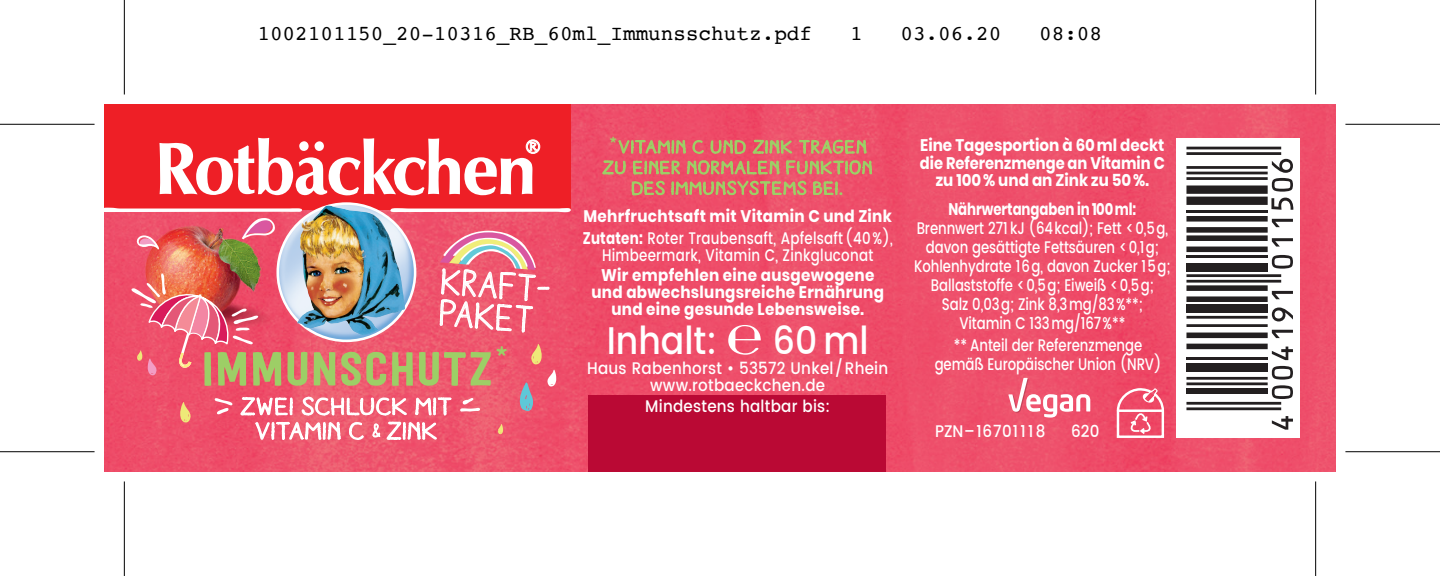
<style>
.page{position:relative;width:1440px;height:576px;background:#fff}
.page>*{position:absolute;margin:0;border:0;box-sizing:border-box;transform-origin:0 0}
.t1{font:47.25px "Festivo Letters No 1";letter-spacing:.015em;color:#9dce66;scale:1.11 1}
.t2{font:500 38.5px "Poppins";color:#fff;scale:.9 1}
.t3{font:37.1px/31.5px "Aracne";color:#fff}
.t4{font:21px "Courier";color:#000}
.t5{font:500 16.8px/18.9px "Poppins";letter-spacing:-.005em;color:#fff;text-align:center;scale:.79 1}
.t6{font:700 16.8px/16.8px "Poppins";letter-spacing:.02em;color:#fff;scale:.9 1}
.t7{font:700 16.8px/17.5px "Poppins";color:#fff;text-align:center;scale:.9 1}
.t8{font:500 16.8px/17.5px "Poppins";letter-spacing:.015em;color:#fff;text-align:center;scale:.9 1}
.t9{font:500 16.8px "Poppins";letter-spacing:.02em;color:#fff;scale:.8 1}
.t10{font:700 16.8px "Poppins";letter-spacing:-.005em;color:#fff;scale:.79 1}
.t11{font:500 16.8px "Poppins";letter-spacing:.05em;color:#fff;scale:.9 1}
.t12{font:500 16.8px "Poppins";letter-spacing:-.005em;color:#fff;scale:.9 1}
.s1{font-weight:500}
</style>
<div class="page">
<img style="left:104px;top:104px;width:1231px;height:368px">
<div style="left:104px;top:104px;width:467px;height:106px;background:#ee1f26"></div>
<div style="left:588px;top:395px;width:297px;height:77px;background:#ba0934"></div>
<svg style="left:104px;top:208px;width:193px;height:4px"></svg>
<svg style="left:405px;top:208px;width:166px;height:4px"></svg>
<div style="left:1176px;top:138px;width:123px;height:299px;background:#fff"></div>
<svg style="left:1271px;top:416px;width:21px;height:14px"></svg>
<svg style="left:1271px;top:366px;width:21px;height:33px"></svg>
<svg style="left:1271px;top:347px;width:21px;height:13px"></svg>
<svg style="left:1271px;top:330px;width:21px;height:8px"></svg>
<svg style="left:1271px;top:307px;width:21px;height:14px"></svg>
<svg style="left:1271px;top:291px;width:21px;height:8px"></svg>
<svg style="left:1271px;top:255px;width:21px;height:14px"></svg>
<svg style="left:1271px;top:238px;width:21px;height:9px"></svg>
<svg style="left:1271px;top:219px;width:21px;height:8px"></svg>
<svg style="left:1271px;top:198px;width:22px;height:12px"></svg>
<svg style="left:1271px;top:159px;width:21px;height:33px"></svg>
<hr style="left:1186px;top:407px;width:94px;height:3px;background:#231f20">
<hr style="left:1186px;top:402px;width:94px;height:3px;background:#231f20">
<div style="left:1186px;top:388px;width:81px;height:6px;background:#231f20"></div>
<hr style="left:1186px;top:382px;width:81px;height:3px;background:#231f20">
<hr style="left:1186px;top:377px;width:81px;height:3px;background:#231f20">
<div style="left:1186px;top:363px;width:81px;height:8px;background:#231f20"></div>
<hr style="left:1186px;top:357px;width:81px;height:3px;background:#231f20">
<div style="left:1186px;top:344px;width:81px;height:5px;background:#231f20"></div>
<div style="left:1186px;top:332px;width:81px;height:6px;background:#231f20"></div>
<hr style="left:1186px;top:324px;width:81px;height:3px;background:#231f20">
<hr style="left:1186px;top:316px;width:81px;height:3px;background:#231f20">
<div style="left:1186px;top:305px;width:81px;height:8px;background:#231f20"></div>
<div style="left:1186px;top:296px;width:81px;height:6px;background:#231f20"></div>
<div style="left:1186px;top:285px;width:81px;height:6px;background:#231f20"></div>
<hr style="left:1186px;top:280px;width:94px;height:3px;background:#231f20">
<hr style="left:1186px;top:274px;width:94px;height:3px;background:#231f20">
<div style="left:1186px;top:263px;width:81px;height:8px;background:#231f20"></div>
<hr style="left:1186px;top:255px;width:81px;height:3px;background:#231f20">
<div style="left:1186px;top:247px;width:81px;height:5px;background:#231f20"></div>
<div style="left:1186px;top:235px;width:81px;height:6px;background:#231f20"></div>
<div style="left:1186px;top:227px;width:81px;height:6px;background:#231f20"></div>
<div style="left:1186px;top:216px;width:81px;height:6px;background:#231f20"></div>
<hr style="left:1186px;top:210px;width:81px;height:3px;background:#231f20">
<div style="left:1186px;top:197px;width:81px;height:8px;background:#231f20"></div>
<div style="left:1186px;top:185px;width:81px;height:9px;background:#231f20"></div>
<hr style="left:1186px;top:177px;width:81px;height:3px;background:#231f20">
<hr style="left:1186px;top:172px;width:81px;height:2px;background:#231f20">
<hr style="left:1186px;top:166px;width:81px;height:3px;background:#231f20">
<hr style="left:1186px;top:152px;width:94px;height:3px;background:#231f20">
<hr style="left:1186px;top:147px;width:94px;height:2px;background:#231f20">
<svg style="left:728px;top:325px;width:33px;height:30px"></svg>
<svg style="left:601px;top:134px;width:271px;height:63px;background:#d86f68"></svg>
<svg style="left:1008px;top:378px;width:82px;height:40px"></svg>
<svg style="left:1116px;top:388px;width:47px;height:50px"></svg>
<img style="left:297px;top:206px;width:108px;height:12px">
<svg style="left:159px;top:138px;width:381px;height:57px"></svg>
<img style="left:131px;top:218px;width:425px;height:231px">
<hr style="left:0;top:124px;width:94px;height:1px;background:#000">
<hr style="left:1345px;top:124px;width:94px;height:1px;background:#000">
<hr style="left:0;top:451px;width:94px;height:1px;background:#000">
<hr style="left:1345px;top:451px;width:94px;height:1px;background:#000">
<hr style="left:124px;top:0;width:1px;height:94px;background:#000">
<hr style="left:124px;top:481px;width:1px;height:95px;background:#000">
<hr style="left:1314px;top:0;width:1px;height:94px;background:#000">
<hr style="left:1314px;top:481px;width:1px;height:95px;background:#000">
<p class="t4" style="left:257px;top:17px;width:556px">1002101150_20-10316_RB_60ml_Immunsschutz.pdf</p>
<p class="t4" style="left:849px;top:17px;width:14px">1</p>
<p class="t4" style="left:900px;top:17px;width:102px">03.06.20</p>
<p class="t4" style="left:1038px;top:17px;width:64px">08:08</p>
<h3 class="t3" style="left:443px;top:266px;width:96px;rotate:4deg">KRAFT<br>PAKET</h3>
<h3 class="t3" style="left:537px;top:272px;width:14px">-</h3>
<h1 class="t1" style="left:201px;top:340px;width:278px">IMMUNSCHUTZ<sup>*</sup></h1>
<p class="t6" style="left:582px;top:205px;width:346px;line-height:22.1px">Mehrfruchtsaft mit Vitamin C und Zink<br>Zutaten: <span class="s1">Roter Traubensaft, Apfelsaft (40%),</span></p>
<p class="t9" style="left:602px;top:242px;width:341px">Himbeermark, Vitamin C, Zinkgluconat</p>
<p class="t6" style="left:591px;top:267px;width:326px;text-align:center">Wir empfehlen eine ausgewogene und abwechslungsreiche Ernährung und eine gesunde Lebensweise.</p>
<h2 class="t2" style="left:606px;top:312px;width:124px">Inhalt:</h2>
<h2 class="t2" style="left:772px;top:312px;width:108px">60 ml</h2>
<p class="t8" style="left:587px;top:359px;width:336px">Haus Rabenhorst • 53572 Unkel/Rhein www.rotbaeckchen.de</p>
<p class="t8" style="left:645px;top:398px;width:207px">Mindestens haltbar bis:</p>
<p class="t7" style="left:919px;top:137px;width:273px">Eine Tagesportion à 60 ml deckt die Referenzmenge an Vitamin C zu 100 % und an Zink zu 50 %.</p>
<p class="t10" style="left:948px;top:200px;width:239px">Nährwertangaben in 100ml:</p>
<p class="t5" style="left:914px;top:219px;width:326px">Brennwert 271 kJ (64kcal); Fett &lt;0,5g, davon gesättigte Fettsäuren &lt;0,1g; Kohlenhydrate 16g, davon Zucker 15g; Ballaststoffe &lt;0,5g; Eiweiß &lt;0,5g;<br>Salz 0,03g; Zink 8,3mg/83%**; Vitamin C 133mg/167%**</p>
<p class="t5" style="left:934px;top:336px;width:288px">** Anteil der Referenzmenge gemäß Europäischer Union (NRV)</p>
<p class="t11" style="left:934px;top:419px;width:124px">PZN–16701118</p>
<p class="t12" style="left:1071px;top:419px;width:33px">620</p>
</div>
